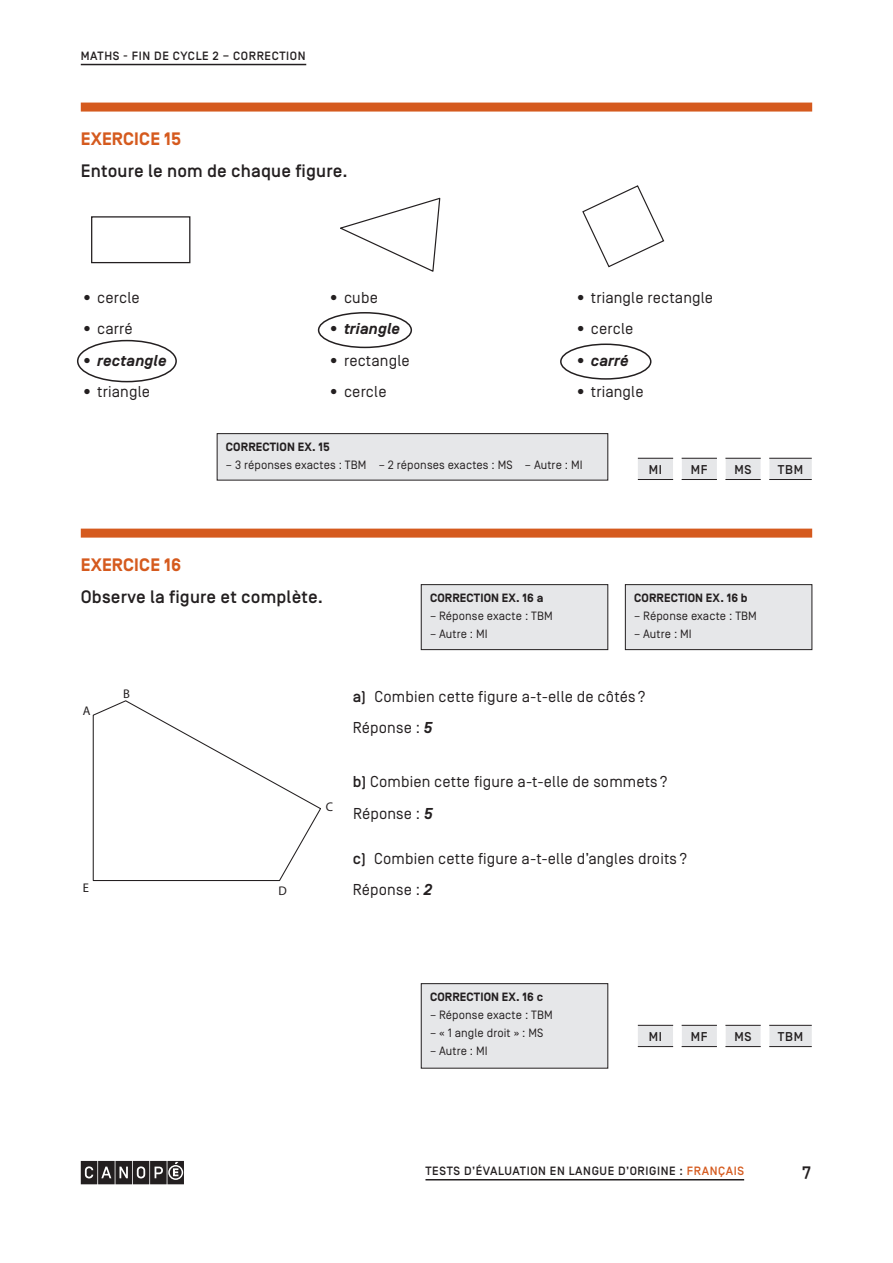
<style>
.page{position:relative;width:893px;height:1263px;background:#fff}
.page>*{position:absolute;margin:0;border:0;box-sizing:border-box;transform-origin:0 0}
.EXERCICE_Consigne_FA{font:500 18px "Simplon BP";letter-spacing:.01em;color:#231f20}
.Exercice_Numéro{font:700 18px "Simplon BP";letter-spacing:.01em;color:#d55a1e}
.t1{font:500 18px "Simplon BP Mono";color:#231f20}
.Exercice_Maths_Texte{font:15.75px "Simplon BP Regular";letter-spacing:.01em;color:#231f20}
.EXERCICE_Maths_Cycle{font:15.75px "Simplon BP Regular";letter-spacing:.01em;color:#231f20}
.Exercie_Maths_Texte{font:15.75px "Simplon BP Regular";letter-spacing:.01em;color:#231f20}
.EXERCICE_Maths_Cycle-2{font:italic 700 15.75px "Simplon BP";letter-spacing:.01em;color:#231f20}
.t2{font:500 12.75px "Simplon BP";letter-spacing:.05em;color:#231f20}
.t3{font:12.6px "Myriad Pro";color:#231f20}
.Exercice_Encadré_Cor{font:12px "Simplon BP Regular";letter-spacing:.01em;color:#231f20}
.t4{font:500 12px "Simplon BP";letter-spacing:.05em;color:#231f20}
.Exercice_Encadré_Cor-2{font:700 12px "Simplon BP";letter-spacing:.01em;color:#231f20}
.s1{font-family:"Simplon BP Regular";font-weight:400;font-style:normal}
.s2{font-family:"Simplon BP";font-weight:500}
.s3{font-family:"Simplon BP";font-weight:700;font-style:italic}
.s4{color:#d55a1e}
</style>
<div class="page">
<hr style="left:81px;top:64px;width:225px;height:1px;background:#231f20">
<svg style="left:81px;top:1161px;width:103px;height:23px;background:#4b4849"></svg>
<hr style="left:425px;top:1179px;width:319px;height:1px;background:#231f20">
<div style="left:81px;top:103px;width:731px;height:9px;background:#d55a1e"></div>
<div style="left:91px;top:216px;width:99px;height:47px;border:1px solid #231f20"></div>
<svg style="left:340px;top:197px;width:101px;height:74px"></svg>
<svg style="left:582px;top:185px;width:83px;height:83px"></svg>
<div style="left:81px;top:529px;width:731px;height:9px;background:#d55a1e"></div>
<svg style="left:638px;top:458px;width:174px;height:21px"></svg>
<hr style="left:638px;top:458px;width:35px;height:1px;background:#231f20">
<hr style="left:682px;top:458px;width:35px;height:1px;background:#231f20">
<hr style="left:725px;top:458px;width:36px;height:1px;background:#231f20">
<hr style="left:769px;top:458px;width:43px;height:1px;background:#231f20">
<hr style="left:638px;top:479px;width:35px;height:1px;background:#231f20">
<hr style="left:682px;top:479px;width:35px;height:1px;background:#231f20">
<hr style="left:725px;top:479px;width:36px;height:1px;background:#231f20">
<hr style="left:769px;top:479px;width:43px;height:1px;background:#231f20">
<svg style="left:92px;top:700px;width:229px;height:181px"></svg>
<svg style="left:638px;top:1025px;width:174px;height:21px"></svg>
<hr style="left:638px;top:1025px;width:35px;height:1px;background:#231f20">
<hr style="left:682px;top:1025px;width:35px;height:1px;background:#231f20">
<hr style="left:725px;top:1025px;width:36px;height:1px;background:#231f20">
<hr style="left:769px;top:1025px;width:43px;height:1px;background:#231f20">
<hr style="left:638px;top:1046px;width:35px;height:1px;background:#231f20">
<hr style="left:682px;top:1046px;width:35px;height:1px;background:#231f20">
<hr style="left:725px;top:1046px;width:36px;height:1px;background:#231f20">
<hr style="left:769px;top:1046px;width:43px;height:1px;background:#231f20">
<div style="left:217px;top:434px;width:391px;height:46px;background:#e6e7e9"></div>
<div style="left:217px;top:433px;width:391px;height:47px;border:1px solid #231f20"></div>
<div style="left:421px;top:585px;width:187px;height:65px;background:#e6e7e9"></div>
<div style="left:421px;top:584px;width:187px;height:66px;border:1px solid #231f20"></div>
<div style="left:625px;top:585px;width:187px;height:65px;background:#e6e7e9"></div>
<div style="left:625px;top:584px;width:187px;height:66px;border:1px solid #231f20"></div>
<div style="left:421px;top:984px;width:187px;height:84px;background:#e6e7e9"></div>
<div style="left:421px;top:983px;width:187px;height:85px;border:1px solid #231f20"></div>
<div style="left:77px;top:340px;width:100px;height:42px;border:2px solid #231f20;border-radius:50%"></div>
<div style="left:318px;top:312px;width:94px;height:36px;border:2px solid #231f20;border-radius:50%"></div>
<div style="left:560px;top:343px;width:91px;height:37px;border:2px solid #231f20;border-radius:50%"></div>
<p class="t4" style="left:81px;top:49px;width:226px">MATHS - FIN DE CYCLE 2 – CORRECTION</p>
<p class="Exercice_Numéro" style="left:81px;top:129px;width:102px">EXERCICE 15</p>
<p class="EXERCICE_Consigne_FA" style="left:81px;top:160px;width:268px">Entoure le nom de chaque figure.</p>
<p class="EXERCICE_Maths_Cycle" style="left:81px;top:288px;width:60px">• cercle</p>
<p class="EXERCICE_Maths_Cycle" style="left:81px;top:320px;width:53px">• carré</p>
<p class="EXERCICE_Maths_Cycle-2" style="left:81px;top:351px;width:87px"><span class="s1">•</span> rectangle</p>
<p class="EXERCICE_Maths_Cycle" style="left:81px;top:383px;width:71px">• triangle</p>
<p class="EXERCICE_Maths_Cycle" style="left:328px;top:288px;width:52px">• cube</p>
<p class="EXERCICE_Maths_Cycle-2" style="left:328px;top:320px;width:74px"><span class="s1">•</span> triangle</p>
<p class="EXERCICE_Maths_Cycle" style="left:328px;top:351px;width:84px">• rectangle</p>
<p class="EXERCICE_Maths_Cycle" style="left:328px;top:383px;width:60px">• cercle</p>
<p class="EXERCICE_Maths_Cycle" style="left:574px;top:288px;width:140px">• triangle rectangle</p>
<p class="EXERCICE_Maths_Cycle" style="left:574px;top:320px;width:60px">• cercle</p>
<p class="EXERCICE_Maths_Cycle-2" style="left:574px;top:351px;width:56px"><span class="s1">•</span> carré</p>
<p class="EXERCICE_Maths_Cycle" style="left:574px;top:383px;width:71px">• triangle</p>
<p class="Exercice_Encadré_Cor-2" style="left:226px;top:440px;width:105px">CORRECTION EX. 15</p>
<p class="Exercice_Encadré_Cor" style="left:226px;top:458px;width:358px">– 3 réponses exactes : TBM – 2 réponses exactes : MS – Autre : MI</p>
<p class="Exercice_Numéro" style="left:81px;top:555px;width:102px">EXERCICE 16</p>
<p class="EXERCICE_Consigne_FA" style="left:81px;top:586px;width:244px">Observe la figure et complète.</p>
<p class="Exercice_Encadré_Cor-2" style="left:430px;top:591px;width:115px">CORRECTION EX. 16 a</p>
<p class="Exercice_Encadré_Cor" style="left:430px;top:609px;width:124px">– Réponse exacte : TBM</p>
<p class="Exercice_Encadré_Cor" style="left:430px;top:627px;width:59px">– Autre : MI</p>
<p class="t2" style="left:649px;top:462px;width:15px">MI</p>
<p class="t2" style="left:691px;top:462px;width:18px">MF</p>
<p class="t2" style="left:734px;top:462px;width:19px">MS</p>
<p class="t2" style="left:778px;top:462px;width:27px">TBM</p>
<p class="Exercice_Encadré_Cor-2" style="left:634px;top:591px;width:115px">CORRECTION EX. 16 b</p>
<p class="Exercice_Encadré_Cor" style="left:634px;top:609px;width:124px">– Réponse exacte : TBM</p>
<p class="Exercice_Encadré_Cor" style="left:634px;top:627px;width:59px">– Autre : MI</p>
<p class="t3" style="left:83px;top:703px;width:9px">A</p>
<p class="t3" style="left:123px;top:686px;width:8px">B</p>
<p class="t3" style="left:83px;top:880px;width:8px">E</p>
<p class="t3" style="left:278px;top:883px;width:10px">D</p>
<p class="t3" style="left:326px;top:799px;width:9px">C</p>
<p class="Exercice_Maths_Texte" style="left:353px;top:687px;width:294px"><span class="s2">a)</span> Combien cette figure a-t-elle de côtés ?</p>
<p class="Exercie_Maths_Texte" style="left:353px;top:719px;width:81px">Réponse : <span class="s3">5</span></p>
<p class="Exercie_Maths_Texte" style="left:353px;top:773px;width:316px"><span class="s2">b)</span> Combien cette figure a-t-elle de sommets ?</p>
<p class="Exercie_Maths_Texte" style="left:353px;top:804px;width:81px">Réponse : <span class="s3">5</span></p>
<p class="Exercice_Maths_Texte" style="left:353px;top:849px;width:336px"><span class="s2">c)</span> Combien cette figure a-t-elle d’angles droits ?</p>
<p class="Exercie_Maths_Texte" style="left:353px;top:881px;width:81px">Réponse : <span class="s3">2</span></p>
<p class="Exercice_Encadré_Cor-2" style="left:430px;top:990px;width:115px">CORRECTION EX. 16 c</p>
<p class="Exercice_Encadré_Cor" style="left:430px;top:1008px;width:124px">– Réponse exacte : TBM</p>
<p class="Exercice_Encadré_Cor" style="left:430px;top:1026px;width:115px">– « 1 angle droit » : MS</p>
<p class="Exercice_Encadré_Cor" style="left:430px;top:1044px;width:59px">– Autre : MI</p>
<p class="t2" style="left:649px;top:1029px;width:15px">MI</p>
<p class="t2" style="left:691px;top:1029px;width:18px">MF</p>
<p class="t2" style="left:734px;top:1029px;width:19px">MS</p>
<p class="t2" style="left:778px;top:1029px;width:27px">TBM</p>
<p class="t4" style="left:425px;top:1164px;width:320px">TESTS D’ÉVALUATION EN LANGUE D’ORIGINE : <span class="s4">FRANÇAIS</span></p>
<h1 class="t1" style="left:801px;top:1161px;width:12px">7</h1>
</div>
